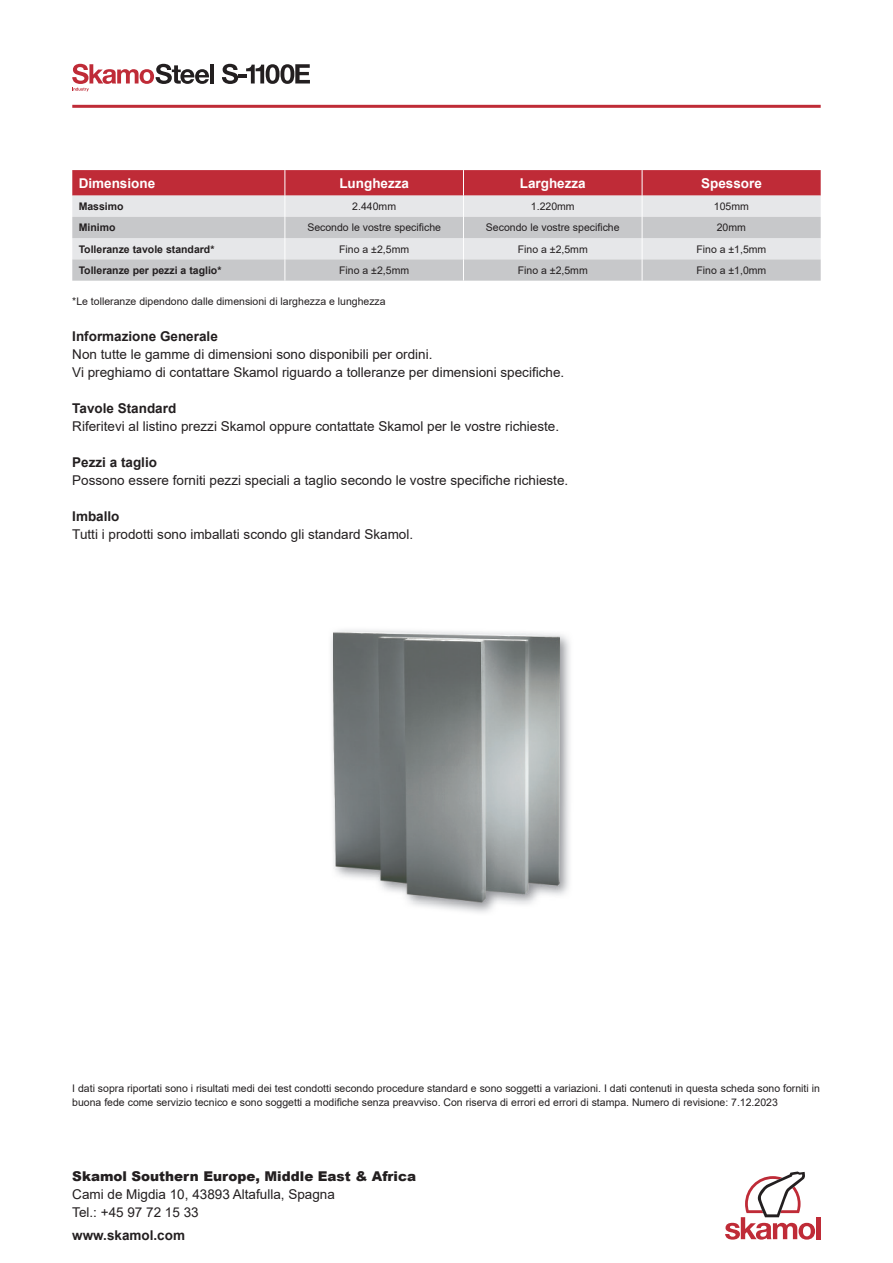
<style>
.page{position:relative;width:893px;height:1263px;background:#fff}
.page>*{position:absolute;margin:0;border:0;box-sizing:border-box;transform-origin:0 0}
.t1{font:13.5px/18px "Arial";color:#231f20}
.t2{font:700 13.5px "Arial";color:#231f20}
.t3{font:900 13.5px "Arial";color:#231f20}
.t4{font:700 13.5px "Arial";color:#fff}
.t5{font:10.5px/13.5px "Arial";color:#231f20}
.t6{font:700 10.5px/21.3px "Arial";color:#231f20}
</style>
<div class="page">
<hr style="left:210px;top:64px;width:4px;height:19px;background:#231f20">
<svg style="left:222px;top:64px;width:88px;height:20px"></svg>
<svg style="left:72px;top:64px;width:137px;height:27px"></svg>
<hr style="left:72px;top:105px;width:749px;height:3px;background:#bf2b37">
<div style="left:816px;top:1217px;width:5px;height:22px;background:#bf2b37"></div>
<svg style="left:725px;top:1171px;width:90px;height:68px"></svg>
<svg style="left:72px;top:170px;width:749px;height:111px;background:#d1b0b5"></svg>
<img style="left:331px;top:630px;width:239px;height:283px">
<img style="left:333px;top:631px;width:227px;height:272px">
<p class="t4" style="left:79px;top:173px;width:78px">Dimensione</p>
<p class="t4" style="left:339px;top:173px;width:71px">Lunghezza</p>
<p class="t4" style="left:520px;top:173px;width:68px">Larghezza</p>
<p class="t4" style="left:701px;top:173px;width:62px">Spessore</p>
<p class="t6" style="left:79px;top:196px;width:46px">Massimo<br>Minimo</p>
<p class="t5" style="left:352px;top:200px;width:45px">2.440mm</p>
<p class="t5" style="left:531px;top:200px;width:45px">1.220mm</p>
<p class="t5" style="left:714px;top:196px;width:37px;line-height:21.3px">105mm<br>20mm</p>
<p class="t5" style="left:339px;top:242px;width:71px">Fino a ±2,5mm</p>
<p class="t5" style="left:518px;top:242px;width:71px">Fino a ±2,5mm</p>
<p class="t5" style="left:696px;top:242px;width:71px">Fino a ±1,5mm</p>
<p class="t5" style="left:339px;top:263px;width:71px">Fino a ±2,5mm</p>
<p class="t5" style="left:518px;top:263px;width:71px">Fino a ±2,5mm</p>
<p class="t5" style="left:696px;top:263px;width:71px">Fino a ±1,0mm</p>
<p class="t5" style="left:307px;top:221px;width:135px">Secondo le vostre specifiche</p>
<p class="t5" style="left:486px;top:221px;width:135px">Secondo le vostre specifiche</p>
<p class="t6" style="left:79px;top:238px;width:144px">Tolleranze tavole standard*<br>Tolleranze per pezzi a taglio*</p>
<p class="t5" style="left:72px;top:294px;width:315px">*Le tolleranze dipendono dalle dimensioni di larghezza e lunghezza</p>
<p class="t2" style="left:72px;top:326px;width:147px">Informazione Generale</p>
<p class="t1" style="left:72px;top:345px;width:494px">Non tutte le gamme di dimensioni sono disponibili per ordini.<br>Vi preghiamo di contattare Skamol riguardo a tolleranze per dimensioni specifiche.</p>
<p class="t2" style="left:72px;top:398px;width:106px">Tavole Standard</p>
<p class="t1" style="left:72px;top:417px;width:488px">Riferitevi al listino prezzi Skamol oppure contattate Skamol per le vostre richieste.</p>
<p class="t2" style="left:72px;top:452px;width:86px">Pezzi a taglio</p>
<p class="t1" style="left:72px;top:471px;width:498px">Possono essere forniti pezzi speciali a taglio secondo le vostre specifiche richieste.</p>
<p class="t2" style="left:72px;top:506px;width:49px">Imballo</p>
<p class="t1" style="left:72px;top:525px;width:342px">Tutti i prodotti sono imballati scondo gli standard Skamol.</p>
<p class="t5" style="left:72px;top:1081px;width:749px">I dati sopra riportati sono i risultati medi dei test condotti secondo procedure standard e sono soggetti a variazioni. I dati contenuti in questa scheda sono forniti in buona fede come servizio tecnico e sono soggetti a modifiche senza preavviso. Con riserva di errori ed errori di stampa. Numero di revisione: 7.12.2023</p>
<p class="t3" style="left:72px;top:1166px;width:345px">Skamol Southern Europe, Middle East &amp; Africa</p>
<p class="t1" style="left:72px;top:1185px;width:264px">Cami de Migdia 10, 43893 Altafulla, Spagna<br>Tel.: +45 97 72 15 33</p>
<p class="t2" style="left:72px;top:1225px;width:114px">www.skamol.com</p>
</div>
